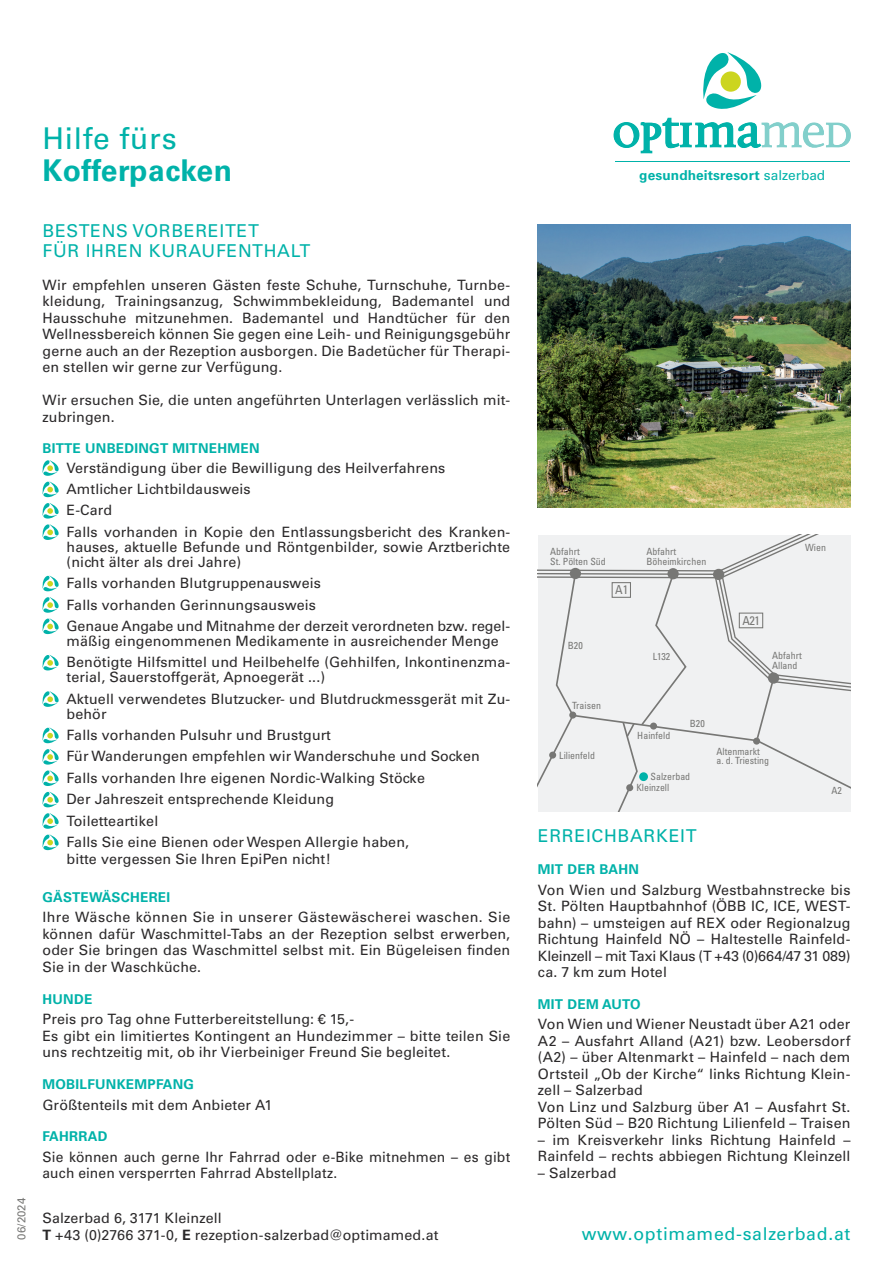
<style>
.page{position:relative;width:893px;height:1263px;background:#fff}
.page>*{position:absolute;margin:0;border:0;box-sizing:border-box;transform-origin:0 0}
.t1{font:700 30px "Univers LT Std";letter-spacing:.005em;color:#00b2a9}
.t2{font:30px "Univers LT Std";letter-spacing:.02em;color:#00b2a9}
.t3{font:17.7px/19.5px "Univers LT Std";letter-spacing:.04em;color:#00b2a9}
.t4{font:14.25px/16.5px "Univers LT Std";letter-spacing:.01em;color:#2b292a}
.t5{font:700 13.65px "Univers LT Std";letter-spacing:.005em;color:#00b2a9}
.t6{font:700 13.5px "Univers LT Std";letter-spacing:.02em;color:#00b2a9}
.t7{font:condensed 12.45px "Univers LT Std";color:#777775}
.t8{font:11.4px "Univers LT Std";letter-spacing:.01em;color:#777775}
.t9{font:condensed 9.9px/9.9px "Univers LT Std";color:#777775}
.s1{font-weight:400}
.s2{font-weight:700}
</style>
<div class="page">
<svg style="left:42px;top:460px;width:17px;height:80px"></svg>
<svg style="left:42px;top:575px;width:17px;height:60px"></svg>
<svg style="left:42px;top:654px;width:17px;height:17px"></svg>
<svg style="left:42px;top:691px;width:17px;height:16px"></svg>
<svg style="left:42px;top:727px;width:17px;height:124px"></svg>
<div style="left:538px;top:535px;width:312px;height:276px;background:#f0f1f2"></div>
<div style="left:570px;top:568px;width:11px;height:11px;background:#777775;border-radius:50%"></div>
<div style="left:626px;top:784px;width:7px;height:7px;background:#777775;border-radius:50%"></div>
<div style="left:639px;top:772px;width:9px;height:9px;background:#00b2a9;border-radius:50%"></div>
<div style="left:549px;top:752px;width:7px;height:7px;background:#777775;border-radius:50%"></div>
<div style="left:650px;top:722px;width:7px;height:7px;background:#777775;border-radius:50%"></div>
<div style="left:753px;top:738px;width:7px;height:7px;background:#777775;border-radius:50%"></div>
<div style="left:739px;top:613px;width:24px;height:15px;border:1px solid #777775"></div>
<img style="left:538px;top:225px;width:312px;height:282px">
<hr style="left:615px;top:161px;width:234px;height:1px;background:#00b2a9">
<svg style="left:614px;top:52px;width:236px;height:101px"></svg>
<p class="t8" style="left:15px;top:1239px;width:43px;rotate:-90deg">06/2024</p>
<h1 class="t2" style="left:43px;top:121px;width:136px">Hilfe fürs</h1>
<h1 class="t1" style="left:43px;top:153px;width:191px">Kofferpacken</h1>
<p class="t5" style="left:639px;top:167px;width:187px">gesundheitsresort <span class="s1">salzerbad</span></p>
<p class="t3" style="left:43px;top:221px;width:269px">BESTENS VORBEREITET<br>FÜR IHREN KURAUFENTHALT</p>
<p class="t4" style="left:43px;top:277px;width:469px;text-align:justify">Wir empfehlen unseren Gästen feste Schuhe, Turnschuhe, Turnbe&shy;kleidung, Trainingsanzug, Schwimmbekleidung, Bademantel und Hausschuhe mitzunehmen. Bademantel und Handtücher für den Wellnessbereich können Sie gegen eine Leih- und Reinigungsgebühr gerne auch an der Rezeption ausborgen. Die Badetücher für Therapi&shy;en stellen wir gerne zur Verfügung.</p>
<p class="t4" style="left:43px;top:392px;width:469px">Wir ersuchen Sie, die unten angeführten Unterlagen verlässlich mit&shy;zubringen.</p>
<p class="t6" style="left:43px;top:441px;width:218px">BITTE UNBEDINGT MITNEHMEN</p>
<p class="t4" style="left:67px;top:457px;width:445px;line-height:21.5px">Verständigung über die Bewilligung des Heilverfahrens Amtlicher Lichtbildausweis<br>E-Card<br>Falls vorhanden in Kopie den Entlassungsbericht des Kranken-</p>
<p class="t4" style="left:67px;top:539px;width:445px;line-height:15px">hauses, aktuelle Befunde und Röntgenbilder, sowie Arztberichte (nicht älter als drei Jahre)</p>
<p class="t4" style="left:67px;top:572px;width:445px;line-height:21.5px">Falls vorhanden Blutgruppenausweis<br>Falls vorhanden Gerinnungsausweis<br>Genaue Angabe und Mitnahme der derzeit verordneten bzw. regel-</p>
<p class="t4" style="left:67px;top:630px;width:445px;line-height:21.3px">mäßig eingenommenen Medikamente in ausreichender Menge<br>Benötigte Hilfsmittel und Heilbehelfe (Gehhilfen, Inkontinenzma-</p>
<p class="t4" style="left:67px;top:667px;width:445px;line-height:21.3px">terial, Sauerstoffgerät, Apnoegerät ...)<br>Aktuell verwendetes Blutzucker- und Blutdruckmessgerät mit Zu-</p>
<p class="t4" style="left:67px;top:703px;width:415px;line-height:21.5px">behör<br>Falls vorhanden Pulsuhr und Brustgurt<br>Für Wanderungen empfehlen wir Wanderschuhe und Socken Falls vorhanden Ihre eigenen Nordic-Walking Stöcke<br>Der Jahreszeit entsprechende Kleidung<br>Toiletteartikel<br>Falls Sie eine Bienen oder Wespen Allergie haben,</p>
<p class="t4" style="left:67px;top:851px;width:266px">bitte vergessen Sie Ihren EpiPen nicht!</p>
<p class="t6" style="left:43px;top:889px;width:129px">GÄSTEWÄSCHEREI</p>
<p class="t4" style="left:43px;top:909px;width:469px;text-align:justify">Ihre Wäsche können Sie in unserer Gästewäscherei waschen. Sie können dafür Waschmittel-Tabs an der Rezeption selbst erwerben, oder Sie bringen das Waschmittel selbst mit. Ein Bügeleisen finden Sie in der Waschküche.</p>
<p class="t6" style="left:43px;top:991px;width:51px">HUNDE</p>
<p class="t4" style="left:43px;top:1011px;width:469px">Preis pro Tag ohne Futterbereitstellung: € 15,-<br>Es gibt ein limitiertes Kontingent an Hundezimmer – bitte teilen Sie uns rechtzeitig mit, ob ihr Vierbeiniger Freund Sie begleitet.</p>
<p class="t6" style="left:43px;top:1076px;width:153px">MOBILFUNKEMPFANG</p>
<p class="t4" style="left:43px;top:1096px;width:231px">Größtenteils mit dem Anbieter A1</p>
<p class="t6" style="left:43px;top:1128px;width:67px">FAHRRAD</p>
<p class="t4" style="left:43px;top:1148px;width:469px">Sie können auch gerne Ihr Fahrrad oder e-Bike mitnehmen – es gibt auch einen versperrten Fahrrad Abstellplatz.</p>
<p class="t4" style="left:43px;top:1210px;width:181px">Salzerbad 6, 3171 Kleinzell</p>
<p class="t4" style="left:43px;top:1226px;width:398px"><span class="s2">T</span> +43 (0)2766 371-0, <span class="s2">E</span> rezeption-salzerbad@optimamed.at</p>
<p class="t9" style="left:550px;top:546px;width:57px">Abfahrt<br>St. Pölten Süd</p>
<p class="t9" style="left:646px;top:546px;width:61px">Abfahrt<br>Böheimkirchen</p>
<p class="t9" style="left:568px;top:641px;width:16px">B20</p>
<p class="t7" style="left:615px;top:582px;width:15px">A1</p>
<p class="t9" style="left:653px;top:652px;width:19px">L132</p>
<p class="t9" style="left:805px;top:542px;width:22px">Wien</p>
<p class="t7" style="left:743px;top:612px;width:19px">A21</p>
<p class="t9" style="left:772px;top:650px;width:31px">Abfahrt<br>Alland</p>
<p class="t9" style="left:572px;top:700px;width:30px">Traisen</p>
<p class="t9" style="left:559px;top:750px;width:37px">Lilienfeld</p>
<p class="t9" style="left:637px;top:730px;width:35px">Hainfeld</p>
<p class="t9" style="left:690px;top:718px;width:16px">B20</p>
<p class="t9" style="left:651px;top:772px;width:41px">Salzerbad</p>
<p class="t9" style="left:636px;top:783px;width:35px">Kleinzell</p>
<p class="t9" style="left:716px;top:746px;width:54px">Altenmarkt a. d. Triesting</p>
<p class="t9" style="left:832px;top:785px;width:12px">A2</p>
<p class="t3" style="left:538px;top:826px;width:160px">ERREICHBARKEIT</p>
<p class="t6" style="left:538px;top:861px;width:103px">MIT DER BAHN</p>
<p class="t4" style="left:538px;top:881px;width:314px;text-align:justify">Von Wien und Salzburg Westbahnstrecke bis St. Pölten Hauptbahnhof (ÖBB IC, ICE, WEST&shy;bahn) – umsteigen auf REX oder Regionalzug Richtung Hainfeld NÖ – Haltestelle Rainfeld-Kleinzell – mit Taxi Klaus (T +43 (0)664/47 31 089) ca. 7 km zum Hotel</p>
<p class="t6" style="left:538px;top:996px;width:104px">MIT DEM AUTO</p>
<p class="t4" style="left:538px;top:1016px;width:314px">Von Wien und Wiener Neustadt über A21 oder A2 – Ausfahrt Alland (A21) bzw. Leobersdorf (A2) – über Altenmarkt – Hainfeld – nach dem Ortsteil „Ob der Kirche“ links Richtung Klein&shy;zell – Salzerbad<br>Von Linz und Salzburg über A1 – Ausfahrt St.<br>Pölten Süd – B20 Richtung Lilienfeld – Traisen</p>
<p class="t4" style="left:538px;top:1131px;width:314px">– im Kreisverkehr links Richtung Hainfeld –<br>Rainfeld – rechts abbiegen Richtung Kleinzell</p>
<p class="t4" style="left:538px;top:1164px;width:80px">– Salzerbad</p>
<p class="t3" style="left:582px;top:1224px;width:270px">www.optimamed-salzerbad.at</p>
</div>
